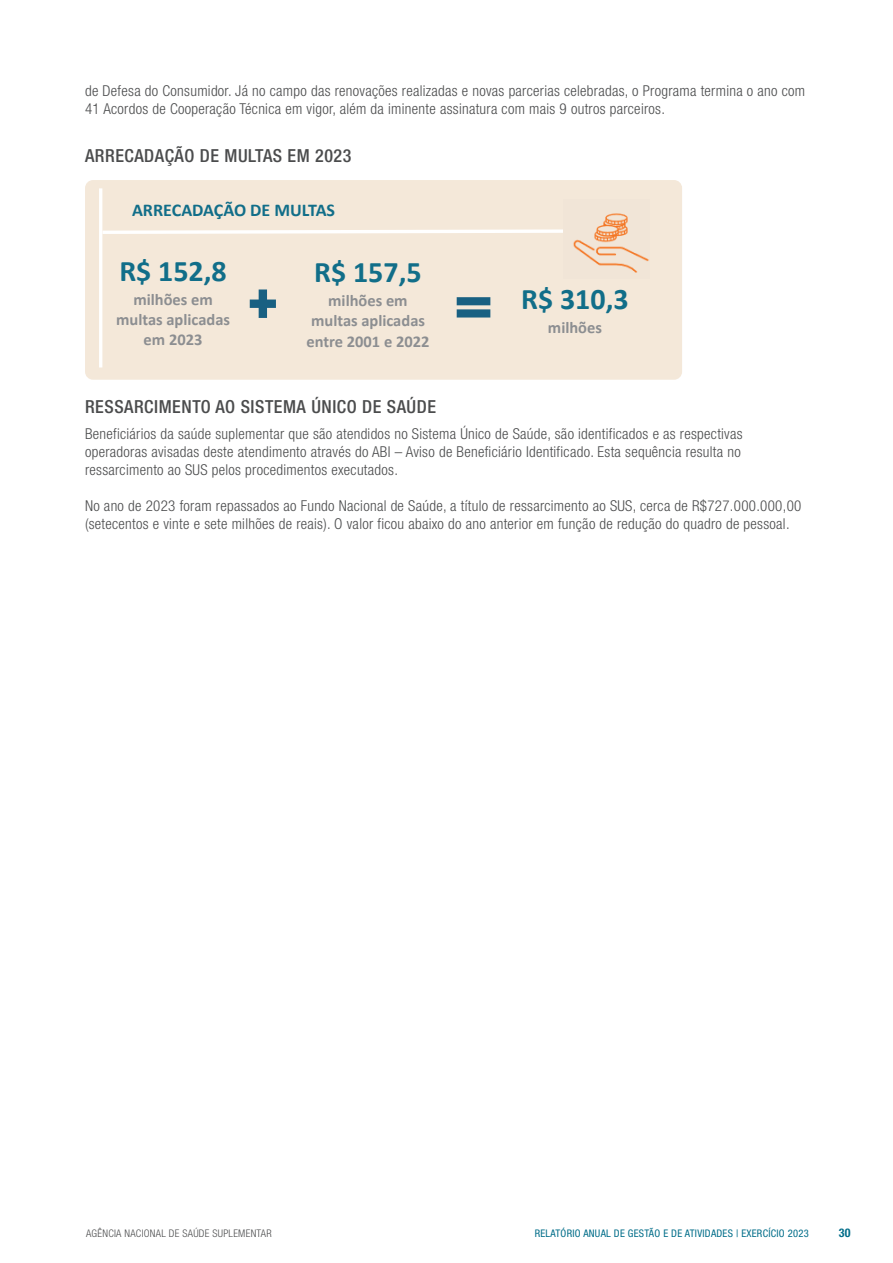
<style>
.page{position:relative;width:893px;height:1263px;background:#fff}
.page>*{position:absolute;margin:0;border:0;box-sizing:border-box;transform-origin:0 0}
.t1{font:700 30px "Calibri";color:#116e89}
.t2{font:500 condensed 18px "Helvetica Neue LT Std";letter-spacing:.03em;color:#4b4c4d}
.t3{font:700 18px "Calibri";color:#116e89}
.t4{font:700 16.5px/20.1px "Calibri";color:#8c8e91;text-align:center}
.t5{font:300 condensed 15px/18px "Helvetica Neue LT Std";letter-spacing:.02em;color:#4b4c4d}
.t6{font:700 condensed 12px "Helvetica Neue LT Std";color:#006d89}
.t7{font:condensed 10.5px "Helvetica Neue LT Std";letter-spacing:.025em;color:#006d89}
.t8{font:300 condensed 10.5px "Helvetica Neue LT Std";letter-spacing:.025em;color:#4b4c4d}
</style>
<div class="page">
<div style="left:85px;top:180px;width:597px;height:200px;background:#f4e8d9;border-radius:8px"></div>
<hr style="left:99px;top:188px;width:3px;height:179px;background:#fff">
<svg style="left:102px;top:228px;width:461px;height:8px"></svg>
<img style="left:573px;top:213px;width:76px;height:60px">
<svg style="left:250px;top:289px;width:26px;height:29px"></svg>
<svg style="left:457px;top:297px;width:33px;height:20px"></svg>
<p class="t5" style="left:85px;top:81px;width:722px">de Defesa do Consumidor. Já no campo das renovações realizadas e novas parcerias celebradas, o Programa termina o ano com<br>41 Acordos de Cooperação Técnica em vigor, além da iminente assinatura com mais 9 outros parceiros.</p>
<p class="t2" style="left:85px;top:145px;width:268px">ARRECADAÇÃO DE MULTAS EM 2023</p>
<p class="t3" style="left:132px;top:198px;width:205px">ARRECADAÇÃO DE MULTAS</p>
<h1 class="t1" style="left:119px;top:250px;width:109px">R$ 152,8</h1>
<p class="t4" style="left:116px;top:289px;width:115px">milhões em multas aplicadas em 2023</p>
<h1 class="t1" style="left:314px;top:251px;width:109px">R$ 157,5</h1>
<p class="t4" style="left:306px;top:291px;width:125px">milhões em multas aplicadas entre 2001 e 2022</p>
<h1 class="t1" style="left:521px;top:278px;width:109px">R$ 310,3</h1>
<p class="t4" style="left:548px;top:317px;width:56px">milhões</p>
<p class="t2" style="left:85px;top:395px;width:352px">RESSARCIMENTO AO SISTEMA ÚNICO DE SAÚDE</p>
<p class="t5" style="left:85px;top:425px;width:659px">Beneficiários da saúde suplementar que são atendidos no Sistema Único de Saúde, são identificados e as respectivas operadoras avisadas deste atendimento através do ABI – Aviso de Beneficiário Identificado. Esta sequência resulta no ressarcimento ao SUS pelos procedimentos executados.</p>
<p class="t5" style="left:85px;top:497px;width:718px">No ano de 2023 foram repassados ao Fundo Nacional de Saúde, a título de ressarcimento ao SUS, cerca de R$727.000.000,00 (setecentos e vinte e sete milhões de reais). O valor ficou abaixo do ano anterior em função de redução do quadro de pessoal.</p>
<p class="t8" style="left:86px;top:1227px;width:187px">AGÊNCIA NACIONAL DE SAÚDE SUPLEMENTAR</p>
<p class="t7" style="left:535px;top:1227px;width:275px">RELATÓRIO ANUAL DE GESTÃO E DE ATIVIDADES | EXERCÍCIO 2023</p>
<p class="t6" style="left:839px;top:1225px;width:13px">30</p>
</div>
